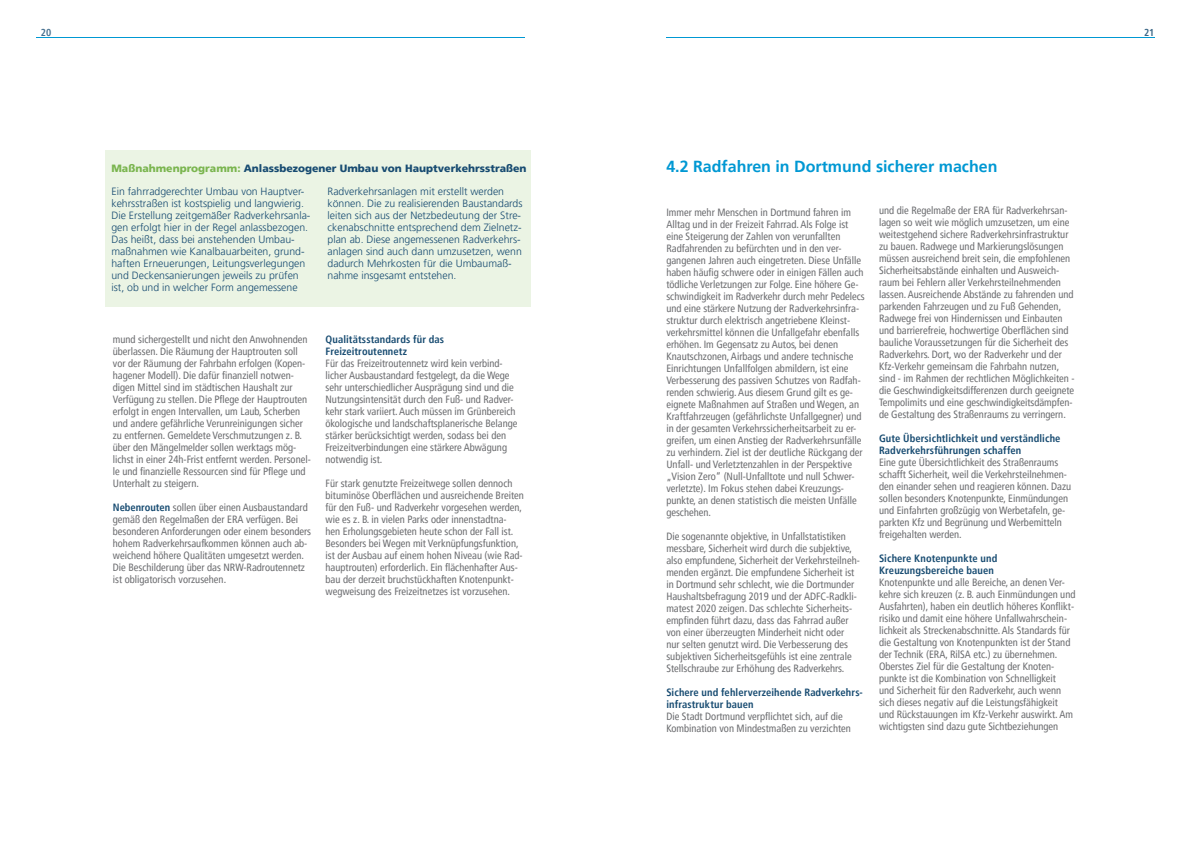
<style>
.page{position:relative;width:1191px;height:842px;background:#fff}
.page>*{position:absolute;margin:0;border:0;box-sizing:border-box;transform-origin:0 0}
.Inhalt_Überschrift_I{font:700 16px "Frutiger LT Pro";color:#0098d3}
.Text{font:condensed 10.5px/12px "Frutiger LT Pro";color:#6c6d70}
.Exkurs_Box_Text{font:300 10.5px/12px "Frutiger LT Pro";color:#174b71}
.Überschrift_im_Text{font:700 condensed 10.5px/12px "Frutiger LT Pro";letter-spacing:.01em;color:#174b71}
.Exkurs_Box_Überschri{font:900 10.5px "Frutiger LT Pro";color:#174b71}
.Text-2{font:700 condensed 10.5px "Frutiger LT Pro";letter-spacing:.01em;color:#174b71}
.t1{font:700 condensed 10px "Frutiger LT Pro";color:#456f8e}
.t2{font:700 condensed 10px "Frutiger LT Pro";color:#3a6686}
.s1{color:#7ab54f}
.s2{font-weight:700;color:#174b71}
</style>
<div class="page">
<hr style="left:36px;top:38px;width:488px;height:1px;background:#0098d3">
<hr style="left:666px;top:37px;width:488px;height:1px;background:#0098d3">
<div style="left:106px;top:150px;width:425px;height:157px;background:#ebf4e4"></div>
<p class="t1" style="left:41px;top:27px;width:12px">20</p>
<p class="t2" style="left:1144px;top:27px;width:12px">21</p>
<p class="Exkurs_Box_Überschri" style="left:111px;top:162px;width:416px"><span class="s1">Maßnahmenprogramm:</span> Anlassbezogener Umbau von Hauptverkehrsstraßen</p>
<p class="Exkurs_Box_Text" style="left:327px;top:185px;width:196px">Radverkehrsanlagen mit erstellt werden können. Die zu realisierenden Baustandards leiten sich aus der Netzbedeutung der Stre&shy;ckenabschnitte entsprechend dem Zielnetz&shy;plan ab. Diese angemessenen Radverkehrs&shy;anlagen sind auch dann umzusetzen, wenn dadurch Mehrkosten für die Umbaumaß&shy;nahme insgesamt entstehen.</p>
<p class="Exkurs_Box_Text" style="left:111px;top:185px;width:200px">Ein fahrradgerechter Umbau von Hauptver&shy;kehrsstraßen ist kostspielig und langwierig.<br>Die Erstellung zeitgemäßer Radverkehrsanla&shy;gen erfolgt hier in der Regel anlassbezogen.<br>Das heißt, dass bei anstehenden Umbau&shy;maßnahmen wie Kanalbauarbeiten, grund&shy;haften Erneuerungen, Leitungsverlegungen und Deckensanierungen jeweils zu prüfen ist, ob und in welcher Form angemessene</p>
<p class="Text" style="left:113px;top:333px;width:199px">mund sichergestellt und nicht den Anwohnenden überlassen. Die Räumung der Hauptrouten soll vor der Räumung der Fahrbahn erfolgen (Kopen&shy;hagener Modell). Die dafür finanziell notwen&shy;digen Mittel sind im städtischen Haushalt zur Verfügung zu stellen. Die Pflege der Hauptrouten erfolgt in engen Intervallen, um Laub, Scherben und andere gefährliche Verunreinigungen sicher zu entfernen. Gemeldete Verschmutzungen z. B. über den Mängelmelder sollen werktags mög&shy;lichst in einer 24h-Frist entfernt werden. Personel&shy;le und finanzielle Ressourcen sind für Pflege und Unterhalt zu steigern.</p>
<p class="Text" style="left:113px;top:501px;width:200px"><span class="s2">Nebenrouten</span> sollen über einen Ausbaustandard gemäß den Regelmaßen der ERA verfügen. Bei besonderen Anforderungen oder einem besonders hohem Radverkehrsaufkommen können auch ab&shy;weichend höhere Qualitäten umgesetzt werden.<br>Die Beschilderung über das NRW-Radroutennetz ist obligatorisch vorzusehen.</p>
<p class="Text-2" style="left:325px;top:333px;width:120px">Qualitätsstandards für das</p>
<p class="Überschrift_im_Text" style="left:325px;top:345px;width:83px">Freizeitroutennetz</p>
<p class="Text" style="left:325px;top:357px;width:193px">Für das Freizeitroutennetz wird kein verbind&shy;licher Ausbaustandard festgelegt, da die Wege sehr unterschiedlicher Ausprägung sind und die Nutzungsintensität durch den Fuß- und Radver&shy;kehr stark variiert. Auch müssen im Grünbereich ökologische und landschaftsplanerische Belange stärker berücksichtigt werden, sodass bei den Freizeitverbindungen eine stärkere Abwägung notwendig ist.</p>
<p class="Text" style="left:325px;top:477px;width:200px">Für stark genutzte Freizeitwege sollen dennoch bituminöse Oberflächen und ausreichende Breiten für den Fuß- und Radverkehr vorgesehen werden, wie es z. B. in vielen Parks oder innenstadtna&shy;hen Erholungsgebieten heute schon der Fall ist.<br>Besonders bei Wegen mit Verknüpfungsfunktion, ist der Ausbau auf einem hohen Niveau (wie Rad&shy;hauptrouten) erforderlich. Ein flächenhafter Aus&shy;bau der derzeit bruchstückhaften Knotenpunkt&shy;wegweisung des Freizeitnetzes ist vorzusehen.</p>
<p class="Inhalt_Überschrift_I" style="left:666px;top:157px;width:333px">4.2 Radfahren in Dortmund sicherer machen</p>
<p class="Text" style="left:666px;top:206px;width:200px">Immer mehr Menschen in Dortmund fahren im Alltag und in der Freizeit Fahrrad. Als Folge ist eine Steigerung der Zahlen von verunfallten Radfahrenden zu befürchten und in den ver&shy;gangenen Jahren auch eingetreten. Diese Unfälle haben häufig schwere oder in einigen Fällen auch tödliche Verletzungen zur Folge. Eine höhere Ge&shy;schwindigkeit im Radverkehr durch mehr Pedelecs und eine stärkere Nutzung der Radverkehrsinfra&shy;struktur durch elektrisch angetriebene Kleinst&shy;verkehrsmittel können die Unfallgefahr ebenfalls erhöhen. Im Gegensatz zu Autos, bei denen Knautschzonen, Airbags und andere technische Einrichtungen Unfallfolgen abmildern, ist eine Verbesserung des passiven Schutzes von Radfah&shy;renden schwierig. Aus diesem Grund gilt es ge&shy;eignete Maßnahmen auf Straßen und Wegen, an Kraftfahrzeugen (gefährlichste Unfallgegner) und in der gesamten Verkehrssicherheitsarbeit zu er&shy;greifen, um einen Anstieg der Radverkehrsunfälle zu verhindern. Ziel ist der deutliche Rückgang der Unfall- und Verletztenzahlen in der Perspektive „Vision Zero“ (Null-Unfalltote und null Schwer&shy;verletzte). Im Fokus stehen dabei Kreuzungs&shy;punkte, an denen statistisch die meisten Unfälle geschehen.</p>
<p class="Text" style="left:666px;top:530px;width:195px">Die sogenannte objektive, in Unfallstatistiken messbare, Sicherheit wird durch die subjektive, also empfundene, Sicherheit der Verkehrsteilneh&shy;menden ergänzt. Die empfundene Sicherheit ist in Dortmund sehr schlecht, wie die Dortmunder Haushaltsbefragung 2019 und der ADFC-Radkli&shy;matest 2020 zeigen. Das schlechte Sicherheits&shy;empfinden führt dazu, dass das Fahrrad außer von einer überzeugten Minderheit nicht oder nur selten genutzt wird. Die Verbesserung des subjektiven Sicherheitsgefühls ist eine zentrale Stellschraube zur Erhöhung des Radverkehrs.</p>
<p class="Überschrift_im_Text" style="left:666px;top:686px;width:198px">Sichere und fehlerverzeihende Radverkehrs&shy;infrastruktur bauen</p>
<p class="Text" style="left:666px;top:710px;width:186px">Die Stadt Dortmund verpflichtet sich, auf die<br>Kombination von Mindestmaßen zu verzichten</p>
<p class="Text" style="left:879px;top:204px;width:197px">und die Regelmaße der ERA für Radverkehrsan&shy;lagen so weit wie möglich umzusetzen, um eine weitestgehend sichere Radverkehrsinfrastruktur zu bauen. Radwege und Markierungslösungen müssen ausreichend breit sein, die empfohlenen Sicherheitsabstände einhalten und Ausweich&shy;raum bei Fehlern aller Verkehrsteilnehmenden lassen. Ausreichende Abstände zu fahrenden und parkenden Fahrzeugen und zu Fuß Gehenden, Radwege frei von Hindernissen und Einbauten und barrierefreie, hochwertige Oberflächen sind bauliche Voraussetzungen für die Sicherheit des Radverkehrs. Dort, wo der Radverkehr und der Kfz-Verkehr gemeinsam die Fahrbahn nutzen, sind - im Rahmen der rechtlichen Möglichkeiten - die Geschwindigkeitsdifferenzen durch geeignete Tempolimits und eine geschwindigkeitsdämpfen&shy;de Gestaltung des Straßenraums zu verringern.</p>
<p class="Überschrift_im_Text" style="left:879px;top:432px;width:183px">Gute Übersichtlichkeit und verständliche</p>
<p class="Überschrift_im_Text" style="left:879px;top:444px;width:144px">Radverkehrsführungen schaffen</p>
<p class="Text" style="left:879px;top:456px;width:194px">Eine gute Übersichtlichkeit des Straßenraums schafft Sicherheit, weil die Verkehrsteilnehmen&shy;den einander sehen und reagieren können. Dazu sollen besonders Knotenpunkte, Einmündungen und Einfahrten großzügig von Werbetafeln, ge&shy;parkten Kfz und Begrünung und Werbemitteln freigehalten werden.</p>
<p class="Überschrift_im_Text" style="left:879px;top:552px;width:120px">Sichere Knotenpunkte und</p>
<p class="Überschrift_im_Text" style="left:879px;top:564px;width:116px">Kreuzungsbereiche bauen</p>
<p class="Text" style="left:879px;top:576px;width:198px">Knotenpunkte und alle Bereiche, an denen Ver&shy;kehre sich kreuzen (z. B. auch Einmündungen und Ausfahrten), haben ein deutlich höheres Konflikt&shy;risiko und damit eine höhere Unfallwahrschein&shy;lichkeit als Streckenabschnitte. Als Standards für die Gestaltung von Knotenpunkten ist der Stand der Technik (ERA, RilSA etc.) zu übernehmen.<br>Oberstes Ziel für die Gestaltung der Knoten&shy;punkte ist die Kombination von Schnelligkeit<br>und Sicherheit für den Radverkehr, auch wenn sich dieses negativ auf die Leistungsfähigkeit und Rückstauungen im Kfz-Verkehr auswirkt. Am wichtigsten sind dazu gute Sichtbeziehungen</p>
</div>
